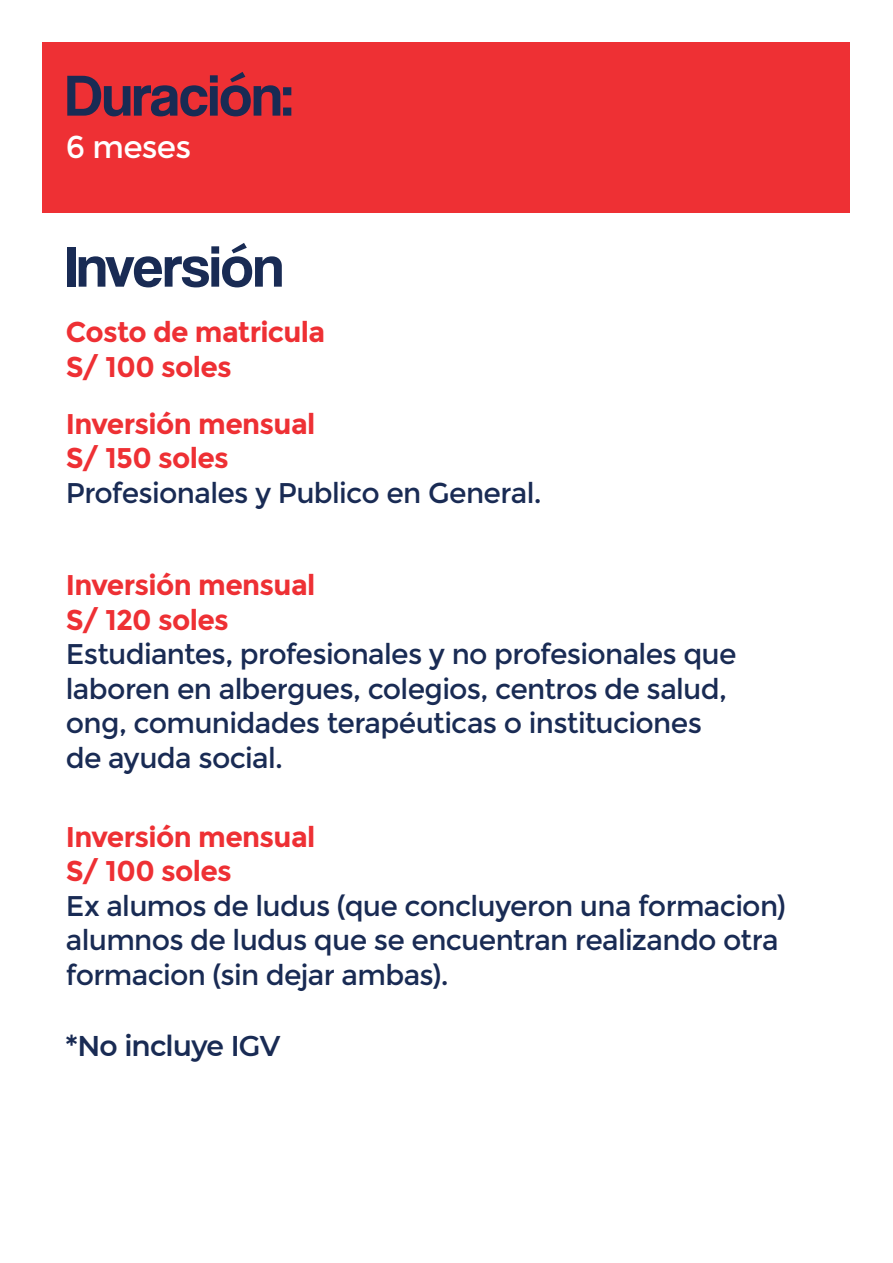
<style>
.page{position:relative;width:893px;height:1263px;background:#fff}
.page>*{position:absolute;margin:0;border:0;box-sizing:border-box;transform-origin:0 0}
.t1{font:60px "Coolvetica Rg";color:#192b54}
.t2{font:31.5px "Montserrat";letter-spacing:-.025em;color:#fff}
.t3{font:28.5px/34.5px "Montserrat";letter-spacing:-.025em;color:#192b54}
.t4{font:700 28.5px "Montserrat";letter-spacing:-.025em;color:#ee3034}
.t5{font:600 28.5px "Montserrat";letter-spacing:-.03em;color:#192b54}
</style>
<div class="page">
<div style="left:43px;top:43px;width:807px;height:170px;background:#ee3034"></div>
<p class="t1" style="left:66px;top:60px;width:228px">Duración:</p>
<p class="t2" style="left:66px;top:129px;width:127px">6 meses</p>
<p class="t1" style="left:66px;top:231px;width:219px">Inversión</p>
<p class="t4" style="left:66px;top:315px;width:261px">Costo de matricula</p>
<p class="t4" style="left:66px;top:350px;width:167px">S/ 100 soles</p>
<p class="t4" style="left:66px;top:407px;width:251px">Inversión mensual</p>
<p class="t4" style="left:66px;top:441px;width:164px">S/ 150 soles</p>
<p class="t3" style="left:66px;top:476px;width:477px">Profesionales y Publico en General.</p>
<p class="t4" style="left:66px;top:568px;width:251px">Inversión mensual</p>
<p class="t4" style="left:66px;top:603px;width:164px">S/ 120 soles</p>
<p class="t3" style="left:66px;top:637px;width:672px">Estudiantes, profesionales y no profesionales que</p>
<p class="t3" style="left:66px;top:672px;width:663px">laboren en albergues, colegios, centros de salud,</p>
<p class="t3" style="left:66px;top:706px;width:638px">ong, comunidades terapéuticas o instituciones</p>
<p class="t3" style="left:66px;top:741px;width:219px">de ayuda social.</p>
<p class="t4" style="left:66px;top:820px;width:251px">Inversión mensual</p>
<p class="t4" style="left:66px;top:854px;width:167px">S/ 100 soles</p>
<p class="t3" style="left:66px;top:889px;width:722px">Ex alumos de ludus (que concluyeron una formacion) alumnos de ludus que se encuentran realizando otra</p>
<p class="t3" style="left:66px;top:958px;width:384px">formacion (sin dejar ambas).</p>
<p class="t5" style="left:66px;top:1025px;width:216px">*No incluye IGV</p>
</div>
